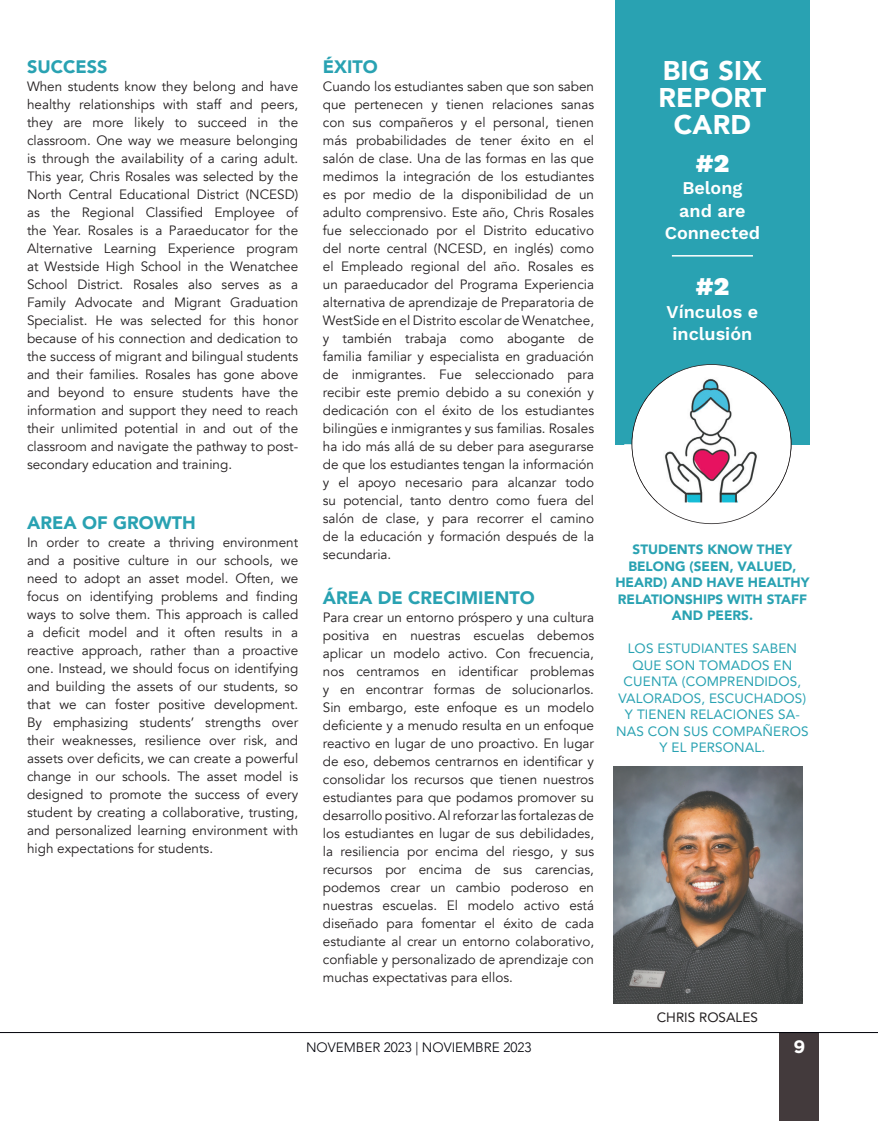
<style>
.page{position:relative;width:878px;height:1121px;background:#fff}
.page>*{position:absolute;margin:0;border:0;box-sizing:border-box;transform-origin:0 0}
.t1{font:900 27px/27px "Avenir";letter-spacing:.01em;color:#fff;text-align:center}
.t2{font:900 25.5px "Work Sans";color:#fff}
.t3{font:900 18px "Avenir";color:#29a2b2}
.t4{font:600 18px/22.5px "Work Sans";color:#fff;text-align:center}
.t5{font:700 18px "Gotham";color:#fff}
.t6{font:13.5px/18px "Avenir";color:#231f20;text-align:justify}
.t7{font:13.5px/16.5px "Avenir";letter-spacing:.01em;color:#29a2b2;text-align:center}
.t8{font:900 13.5px/16.5px "Avenir";color:#29a2b2;text-align:center}
.t9{font:300 13.5px "Avenir";color:#010209}
.t10{font:13.5px "Avenir";color:#231f20}
</style>
<div class="page">
<div style="left:615px;top:0;width:194px;height:444px;background:#29a2b2"></div>
<svg style="left:656px;top:364px;width:111px;height:160px"></svg>
<img style="left:631px;top:375px;width:160px;height:127px">
<hr style="left:672px;top:255px;width:81px;height:1px;background:#fff">
<div style="left:779px;top:1032px;width:40px;height:88px;background:#433a3c"></div>
<hr style="left:0;top:1032px;width:878px;height:1px;background:#010209">
<img style="left:613px;top:767px;width:189px;height:236px">
<h3 class="t3" style="left:27px;top:51px;width:82px">SUCCESS</h3>
<p class="t6" style="left:27px;top:77px;width:273px">When students know they belong and have healthy relationships with staff and peers, they are more likely to succeed in the classroom. One way we measure belonging is through the availability of a caring adult.<br>This year, Chris Rosales was selected by the North Central Educational District (NCESD) as the Regional Classified Employee of the Year. Rosales is a Paraeducator for the Alternative Learning Experience program at Westside High School in the Wenatchee School District. Rosales also serves as a Family Advocate and Migrant Graduation Specialist. He was selected for this honor because of his connection and dedication to the success of migrant and bilingual students and their families. Rosales has gone above and beyond to ensure students have the information and support they need to reach their unlimited potential in and out of the classroom and navigate the pathway to post&shy;secondary education and training.</p>
<h3 class="t3" style="left:27px;top:507px;width:170px">AREA OF GROWTH</h3>
<p class="t6" style="left:27px;top:533px;width:273px">In order to create a thriving environment and a positive culture in our schools, we need to adopt an asset model. Often, we focus on identifying problems and finding ways to solve them. This approach is called a deficit model and it often results in a reactive approach, rather than a proactive one. Instead, we should focus on identifying and building the assets of our students, so that we can foster positive development.<br>By emphasizing students’ strengths over their weaknesses, resilience over risk, and assets over deficits, we can create a powerful change in our schools. The asset model is designed to promote the success of every student by creating a collaborative, trusting, and personalized learning environment with high expectations for students.</p>
<h3 class="t3" style="left:323px;top:51px;width:56px">ÉXITO</h3>
<p class="t6" style="left:323px;top:77px;width:273px">Cuando los estudiantes saben que son saben que pertenecen y tienen relaciones sanas con sus compañeros y el personal, tienen más probabilidades de tener éxito en el salón de clase. Una de las formas en las que medimos la integración de los estudiantes es por medio de la disponibilidad de un adulto comprensivo. Este año, Chris Rosales fue seleccionado por el Distrito educativo del norte central (NCESD, en inglés) como el Empleado regional del año. Rosales es un paraeducador del Programa Experiencia alternativa de aprendizaje de Preparatoria de WestSide en el Distrito escolar de Wenatchee, y también trabaja como abogante de familia familiar y especialista en graduación de inmigrantes. Fue seleccionado para recibir este premio debido a su conexión y dedicación con el éxito de los estudiantes bilingües e inmigrantes y sus familias. Rosales ha ido más allá de su deber para asegurarse de que los estudiantes tengan la información y el apoyo necesario para alcanzar todo su potencial, tanto dentro como fuera del salón de clase, y para recorrer el camino de la educación y formación después de la secundaria.</p>
<h3 class="t3" style="left:323px;top:582px;width:213px">ÁREA DE CRECIMIENTO</h3>
<p class="t6" style="left:323px;top:608px;width:273px">Para crear un entorno próspero y una cultura positiva en nuestras escuelas debemos aplicar un modelo activo. Con frecuencia, nos centramos en identificar problemas y en encontrar formas de solucionarlos.<br>Sin embargo, este enfoque es un modelo deficiente y a menudo resulta en un enfoque reactivo en lugar de uno proactivo. En lugar de eso, debemos centrarnos en identificar y consolidar los recursos que tienen nuestros estudiantes para que podamos promover su desarrollo positivo. Al reforzar las fortalezas de los estudiantes en lugar de sus debilidades, la resiliencia por encima del riesgo, y sus recursos por encima de sus carencias, podemos crear un cambio poderoso en nuestras escuelas. El modelo activo está diseñado para fomentar el éxito de cada estudiante al crear un entorno colaborativo, confiable y personalizado de aprendizaje con muchas expectativas para ellos.</p>
<h1 class="t1" style="left:658px;top:57px;width:109px">BIG SIX<br>REPORT<br>CARD</h1>
<h2 class="t2" style="left:695px;top:144px;width:35px">#2</h2>
<h3 class="t4" style="left:664px;top:176px;width:97px">Belong and are<br>Connected</h3>
<h2 class="t2" style="left:695px;top:267px;width:35px">#2</h2>
<h3 class="t4" style="left:666px;top:300px;width:93px">Vínculos e inclusión</h3>
<p class="t8" style="left:615px;top:541px;width:196px">STUDENTS KNOW THEY<br>BELONG (SEEN, VALUED,<br>HEARD) AND HAVE HEALTHY<br>RELATIONSHIPS WITH STAFF<br>AND PEERS.</p>
<p class="t7" style="left:616px;top:639px;width:194px">LOS ESTUDIANTES SABEN<br>QUE SON TOMADOS EN<br>CUENTA (COMPRENDIDOS,<br>VALORADOS, ESCUCHADOS)<br>Y TIENEN RELACIONES SA-<br>NAS CON SUS COMPAÑEROS<br>Y EL PERSONAL.</p>
<p class="t10" style="left:656px;top:1006px;width:103px">CHRIS ROSALES</p>
<p class="t9" style="left:306px;top:1039px;width:227px">NOVEMBER 2023 | NOVIEMBRE 2023</p>
<h3 class="t5" style="left:793px;top:1034px;width:13px">9</h3>
</div>
